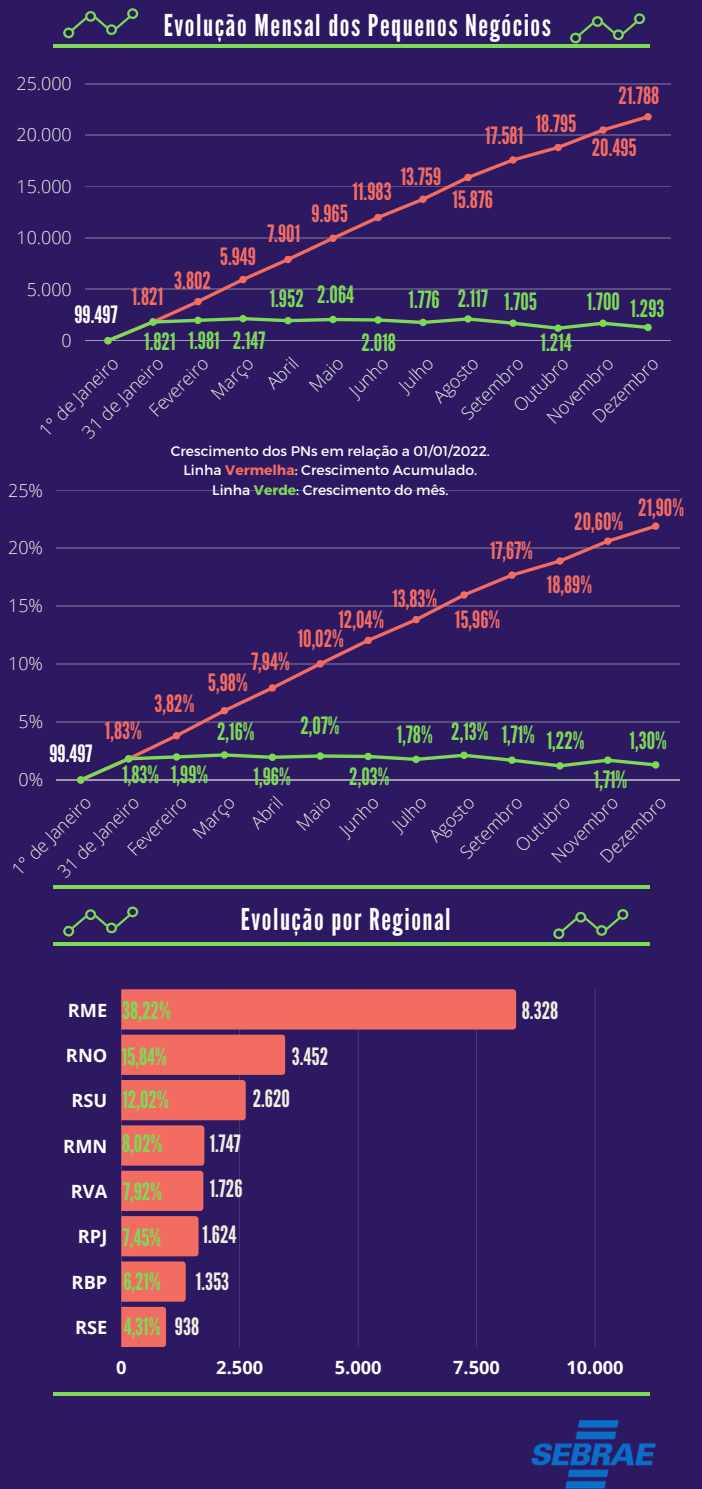
<style>
.page{position:relative;width:702px;height:1489px;background:#fff}
.page>*{position:absolute;margin:0;border:0;box-sizing:border-box;transform-origin:0 0}
.t1{font:30px "League Gothic";letter-spacing:.05em;color:#fefefe}
.t2{font:23.75px/43.8px "League Gothic";color:#7ed957}
.t3{font:23.75px "League Gothic";color:#f36c62}
.t4{font:23.75px "League Gothic";color:#f0eee2}
.t5{font:23.75px "League Gothic";color:#fff}
.t6{font:700 18.25px "Open Sans";color:#fff}
.t7{font:300 18px "Open Sans";color:#f0eee2}
.t8{font:14px/19.5px "Montserrat";color:#fff;text-align:center}
.s1{font-weight:700;color:#f36c62}
.s2{font-weight:700;color:#7ed957}
.s3{color:#f0eee2}
</style>
<div class="page">
<div style="left:0;top:0;width:701px;height:1489px;background:#2c1962"></div>
<svg style="left:63px;top:8px;width:75px;height:30px"></svg>
<hr style="left:53px;top:44px;width:596px;height:4px;background:#7ed957">
<hr style="left:57px;top:490px;width:622px;height:1px;background:#f0eee2">
<hr style="left:57px;top:548px;width:622px;height:1px;background:#f0eee2">
<hr style="left:57px;top:606px;width:622px;height:1px;background:#f0eee2">
<hr style="left:57px;top:664px;width:622px;height:1px;background:#f0eee2">
<hr style="left:57px;top:722px;width:622px;height:1px;background:#f0eee2">
<hr style="left:57px;top:780px;width:622px;height:1px;background:#f0eee2">
<svg style="left:77px;top:522px;width:582px;height:262px"></svg>
<svg style="left:121px;top:989px;width:474px;height:358px"></svg>
<svg style="left:512px;top:989px;width:4px;height:40px"></svg>
<svg style="left:282px;top:1034px;width:3px;height:41px"></svg>
<svg style="left:242px;top:1080px;width:3px;height:40px"></svg>
<svg style="left:201px;top:1125px;width:3px;height:40px"></svg>
<svg style="left:195px;top:1171px;width:8px;height:85px"></svg>
<svg style="left:182px;top:1261px;width:4px;height:41px"></svg>
<svg style="left:163px;top:1307px;width:3px;height:40px"></svg>
<hr style="left:53px;top:885px;width:596px;height:4px;background:#7ed957">
<svg style="left:570px;top:13px;width:74px;height:30px"></svg>
<hr style="left:53px;top:942px;width:596px;height:4px;background:#7ed957">
<svg style="left:63px;top:906px;width:75px;height:30px"></svg>
<svg style="left:553px;top:909px;width:75px;height:30px"></svg>
<hr style="left:53px;top:1392px;width:596px;height:4px;background:#7ed957">
<img style="left:531px;top:1421px;width:124px;height:67px">
<hr style="left:85px;top:83px;width:585px;height:1px;background:#f0eee2">
<hr style="left:85px;top:135px;width:585px;height:1px;background:#f0eee2">
<hr style="left:85px;top:186px;width:585px;height:1px;background:#f0eee2">
<hr style="left:85px;top:238px;width:585px;height:1px;background:#f0eee2">
<hr style="left:85px;top:289px;width:585px;height:1px;background:#f0eee2">
<hr style="left:85px;top:340px;width:585px;height:1px;background:#f0eee2">
<svg style="left:104px;top:113px;width:547px;height:231px"></svg>
<p class="t7" style="left:16px;top:71px;width:57px">25.000</p>
<p class="t7" style="left:16px;top:122px;width:57px">20.000</p>
<p class="t7" style="left:16px;top:174px;width:57px">15.000</p>
<p class="t7" style="left:16px;top:225px;width:57px">10.000</p>
<p class="t7" style="left:27px;top:276px;width:47px">5.000</p>
<p class="t7" style="left:62px;top:328px;width:12px">0</p>
<h2 class="t5" style="left:74px;top:301px;width:45px">99.497</h2>
<h1 class="t1" style="left:164px;top:8px;width:388px">Evolução Mensal dos Pequenos Negócios</h1>
<h2 class="t3" style="left:220px;top:243px;width:38px">5.949</h2>
<h2 class="t3" style="left:267px;top:220px;width:34px">7.901</h2>
<h2 class="t3" style="left:352px;top:177px;width:41px">11.983</h2>
<h2 class="t3" style="left:311px;top:200px;width:38px">9.965</h2>
<h2 class="t3" style="left:400px;top:163px;width:42px">13.759</h2>
<h2 class="t3" style="left:485px;top:122px;width:39px">17.581</h2>
<h2 class="t3" style="left:452px;top:186px;width:42px">15.876</h2>
<h2 class="t3" style="left:535px;top:110px;width:42px">18.795</h2>
<h2 class="t3" style="left:618px;top:82px;width:42px">21.788</h2>
<h2 class="t3" style="left:591px;top:134px;width:47px">20.495</h2>
<h2 class="t3" style="left:174px;top:267px;width:38px">3.802</h2>
<h2 class="t2" style="left:269px;top:275px;width:86px">1.952 2.064</h2>
<h2 class="t3" style="left:132px;top:283px;width:33px">1.821</h2>
<h2 class="t2" style="left:144px;top:321px;width:33px">1.821</h2>
<h2 class="t2" style="left:188px;top:319px;width:78px">1.981 2.147</h2>
<h2 class="t2" style="left:361px;top:321px;width:36px">2.018</h2>
<h2 class="t2" style="left:408px;top:278px;width:81px">1.776 2.117</h2>
<h2 class="t2" style="left:586px;top:280px;width:35px">1.700</h2>
<h2 class="t2" style="left:504px;top:280px;width:34px">1.705</h2>
<h2 class="t2" style="left:540px;top:321px;width:33px">1.214</h2>
<h2 class="t2" style="left:630px;top:288px;width:35px">1.293</h2>
<p class="t7" style="left:143px;top:404px;width:76px;rotate:-45deg">Fevereiro</p>
<p class="t7" style="left:205px;top:387px;width:52px;rotate:-45deg">Março</p>
<p class="t7" style="left:260px;top:377px;width:38px;rotate:-45deg">Abril</p>
<p class="t7" style="left:303px;top:379px;width:41px;rotate:-45deg">Maio</p>
<p class="t7" style="left:343px;top:384px;width:48px;rotate:-45deg">Junho</p>
<p class="t7" style="left:393px;top:379px;width:42px;rotate:-45deg">Julho</p>
<p class="t7" style="left:507px;top:400px;width:70px;rotate:-45deg">Outubro</p>
<p class="t7" style="left:427px;top:390px;width:57px;rotate:-45deg">Agosto</p>
<p class="t7" style="left:586px;top:411px;width:86px;rotate:-45deg">Dezembro</p>
<p class="t7" style="left:540px;top:411px;width:87px;rotate:-45deg">Novembro</p>
<p class="t7" style="left:455px;top:407px;width:81px;rotate:-45deg">Setembro</p>
<p class="t7" style="left:33px;top:424px;width:105px;rotate:-45deg">1° de Janeiro</p>
<p class="t7" style="left:76px;top:426px;width:107px;rotate:-45deg">31 de Janeiro</p>
<p class="t7" style="left:8px;top:477px;width:36px">25%</p>
<p class="t7" style="left:8px;top:535px;width:36px">20%</p>
<p class="t7" style="left:8px;top:593px;width:36px">15%</p>
<p class="t7" style="left:8px;top:651px;width:36px">10%</p>
<p class="t7" style="left:18px;top:709px;width:26px">5%</p>
<h2 class="t5" style="left:49px;top:740px;width:45px">99.497</h2>
<p class="t7" style="left:18px;top:767px;width:26px">0%</p>
<p class="t8" style="left:171px;top:441px;width:320px">Crescimento dos PNs em relação a 01/01/2022.<br>Linha <span class="s1">Vermelha</span>: Crescimento Acumulado.<br>Linha <span class="s2">Verde</span>: Crescimento do mês.</p>
<h2 class="t3" style="left:338px;top:606px;width:47px">12,04%</h2>
<h2 class="t3" style="left:297px;top:625px;width:48px">10,02%</h2>
<h2 class="t3" style="left:392px;top:585px;width:46px">13,83%</h2>
<h2 class="t3" style="left:490px;top:536px;width:44px">17,67%</h2>
<h2 class="t3" style="left:454px;top:606px;width:47px">15,96%</h2>
<h2 class="t3" style="left:574px;top:508px;width:50px">20,60%</h2>
<h2 class="t3" style="left:546px;top:571px;width:47px">18,89%</h2>
<h2 class="t3" style="left:637px;top:494px;width:47px">21,90%</h2>
<h2 class="t3" style="left:251px;top:648px;width:40px">7,94%</h2>
<h2 class="t3" style="left:208px;top:669px;width:41px">5,98%</h2>
<h2 class="t3" style="left:154px;top:689px;width:41px">3,82%</h2>
<h2 class="t2" style="left:253px;top:710px;width:39px;text-indent:-36px">2,16%<br>1,96%</h2>
<h2 class="t2" style="left:300px;top:704px;width:41px">2,07%</h2>
<h2 class="t3" style="left:105px;top:717px;width:38px">1,83%</h2>
<h2 class="t2" style="left:122px;top:753px;width:38px">1,83%</h2>
<h2 class="t2" style="left:171px;top:753px;width:39px">1,99%</h2>
<h2 class="t2" style="left:349px;top:755px;width:42px">2,03%</h2>
<h2 class="t2" style="left:396px;top:713px;width:189px">1,78% 2,13% 1,71% 1,22%</h2>
<h2 class="t2" style="left:629px;top:719px;width:39px">1,30%</h2>
<h2 class="t2" style="left:593px;top:758px;width:35px">1,71%</h2>
<p class="t7" style="left:122px;top:843px;width:76px;rotate:-45deg">Fevereiro</p>
<p class="t7" style="left:187px;top:826px;width:52px;rotate:-45deg">Março</p>
<p class="t7" style="left:245px;top:816px;width:38px;rotate:-45deg">Abril</p>
<p class="t7" style="left:290px;top:818px;width:41px;rotate:-45deg">Maio</p>
<p class="t7" style="left:333px;top:823px;width:48px;rotate:-45deg">Junho</p>
<p class="t7" style="left:386px;top:819px;width:42px;rotate:-45deg">Julho</p>
<p class="t7" style="left:423px;top:829px;width:57px;rotate:-45deg">Agosto</p>
<p class="t7" style="left:509px;top:839px;width:70px;rotate:-45deg">Outubro</p>
<p class="t7" style="left:594px;top:850px;width:86px;rotate:-45deg">Dezembro</p>
<p class="t7" style="left:545px;top:851px;width:87px;rotate:-45deg">Novembro</p>
<p class="t7" style="left:454px;top:846px;width:81px;rotate:-45deg">Setembro</p>
<p class="t7" style="left:6px;top:863px;width:105px;rotate:-45deg">1° de Janeiro</p>
<p class="t7" style="left:52px;top:865px;width:107px;rotate:-45deg">31 de Janeiro</p>
<h1 class="t1" style="left:241px;top:901px;width:211px">Evolução por Regional</h1>
<p class="t6" style="left:68px;top:997px;width:41px">RME</p>
<p class="t6" style="left:66px;top:1042px;width:43px">RNO</p>
<p class="t6" style="left:71px;top:1088px;width:37px">RSU</p>
<p class="t6" style="left:63px;top:1133px;width:46px">RMN</p>
<p class="t6" style="left:71px;top:1178px;width:38px">RVA</p>
<p class="t6" style="left:78px;top:1224px;width:31px">RPJ</p>
<p class="t6" style="left:72px;top:1269px;width:37px">RBP</p>
<p class="t6" style="left:75px;top:1314px;width:34px">RSE</p>
<h2 class="t2" style="left:122px;top:989px;width:50px">38,22%</h2>
<h2 class="t2" style="left:122px;top:1035px;width:47px">15,84%</h2>
<h2 class="t2" style="left:122px;top:1078px;width:48px">12,02%<br>8,02%</h2>
<h2 class="t2" style="left:123px;top:1170px;width:40px">7,92%</h2>
<h2 class="t4" style="left:209px;top:1130px;width:32px">1.747</h2>
<h2 class="t4" style="left:209px;top:1175px;width:34px">1.726</h2>
<h2 class="t4" style="left:202px;top:1221px;width:35px">1.624</h2>
<h2 class="t4" style="left:196px;top:1267px;width:35px">1.353</h2>
<h2 class="t2" style="left:124px;top:1305px;width:77px">4,31% <span class="s3">938</span></h2>
<h2 class="t2" style="left:123px;top:1216px;width:40px">7,45%<br>6,21%</h2>
<h2 class="t4" style="left:292px;top:1042px;width:38px">3.452</h2>
<h2 class="t4" style="left:252px;top:1084px;width:39px">2.620</h2>
<h2 class="t4" style="left:521px;top:997px;width:38px">8.328</h2>
<p class="t6" style="left:116px;top:1354px;width:12px">0</p>
<p class="t6" style="left:216px;top:1354px;width:48px">2.500</p>
<p class="t6" style="left:334px;top:1354px;width:48px">5.000</p>
<p class="t6" style="left:453px;top:1354px;width:48px">7.500</p>
<p class="t6" style="left:566px;top:1354px;width:59px">10.000</p>
</div>
